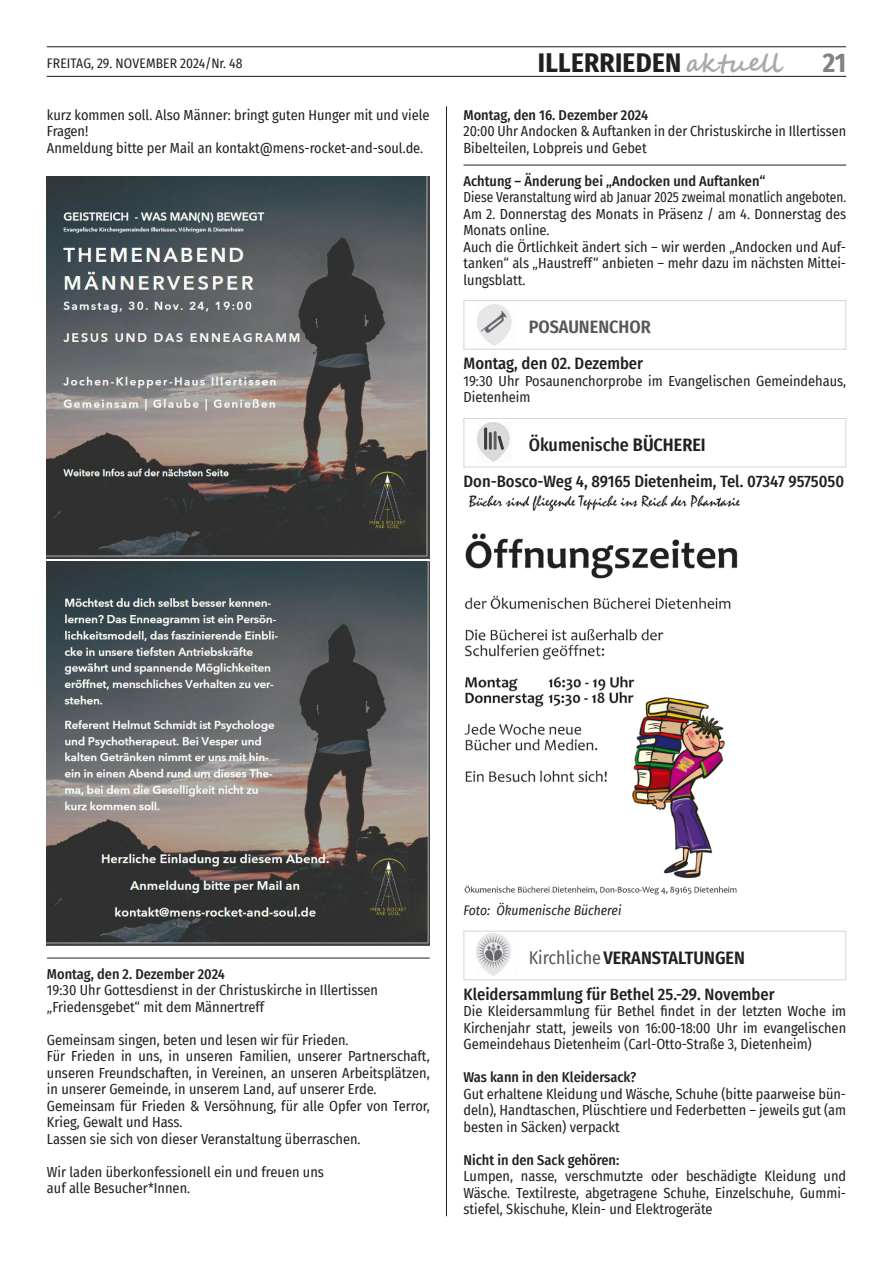
<style>
.page{position:relative;width:893px;height:1263px;background:#fff}
.page>*{position:absolute;margin:0;border:0;box-sizing:border-box;transform-origin:0 0}
.t1{font:700 27px "Fira Sans Condensed";letter-spacing:.01em;color:#231f20}
.t2{font:700 27px "Fira Sans Condensed";color:#808285}
.t3{font:600 18px "Fira Sans Condensed";color:#231f20}
.t4{font:500 18px "Fira Sans Condensed";color:#231f20}
.t5{font:600 18px "Fira Sans Condensed";color:#57585a}
.t6{font:500 16.5px "Fira Sans Condensed";color:#231f20}
.t7{font:14.25px/16.5px "Fira Sans Condensed";color:#231f20}
.t8{font:14.25px/16.5px "Fira Sans Condensed";color:#231f20;scale:.93 1}
.t9{font:500 14.25px "Fira Sans Condensed";color:#231f20}
.t10{font:13.5px "Fira Sans Condensed";letter-spacing:.01em;color:#231f20}
.t11{font:italic 13.5px "Fira Sans Condensed";color:#231f20}
.s1{font-family:"Segoe Script";font-size:25.5px;color:#a8a9ad}
.s2{font-weight:600}
.s3{font-weight:400;color:#57585a}
</style>
<div class="page">
<hr style="left:446px;top:106px;width:1px;height:1110px;background:#231f20">
<hr style="left:47px;top:76px;width:799px;height:1px;background:#101a21">
<hr style="left:47px;top:47px;width:799px;height:1px;background:#101a21">
<hr style="left:463px;top:165px;width:383px;height:1px;background:#231f20">
<img style="left:477px;top:304px;width:35px;height:42px">
<img style="left:477px;top:423px;width:33px;height:39px">
<img style="left:464px;top:494px;width:276px;height:401px">
<img style="left:477px;top:934px;width:34px;height:41px">
<hr style="left:47px;top:958px;width:383px;height:1px;background:#231f20">
<img style="left:47px;top:176px;width:383px;height:383px">
<img style="left:47px;top:562px;width:383px;height:384px">
<p class="t10" style="left:47px;top:53px;width:197px">FREITAG, 29. NOVEMBER 2024/Nr. 48</p>
<h1 class="t1" style="left:538px;top:40px;width:245px">ILLERRIEDEN <span class="s1">aktuell</span></h1>
<h1 class="t2" style="left:823px;top:40px;width:25px">21</h1>
<p class="t9" style="left:463px;top:103px;width:186px">Montag, den 16. Dezember 2024</p>
<p class="t7" style="left:463px;top:123px;width:384px">20:00 Uhr Andocken &amp; Auftanken in der Christuskirche in Illertissen<br>Bibelteilen, Lobpreis und Gebet</p>
<p class="t9" style="left:463px;top:169px;width:303px">Achtung – Änderung bei „Andocken und Auftanken“</p>
<p class="t8" style="left:463px;top:189px;width:413px">Diese Veranstaltung wird ab Januar 2025 zweimal monatlich angeboten.<br>Am 2. Donnerstag des Monats in Präsenz / am 4. Donnerstag des Monats online.<br>Auch die Örtlichkeit ändert sich – wir werden „Andocken und Auf&shy;tanken“ als „Haustreff“ anbieten – mehr dazu im nächsten Mittei&shy;lungsblatt.</p>
<p class="t5" style="left:529px;top:312px;width:124px">POSAUNENCHOR</p>
<p class="t6" style="left:463px;top:350px;width:181px">Montag, den 02. Dezember</p>
<p class="t7" style="left:463px;top:372px;width:384px">19:30 Uhr Posaunenchorprobe im Evangelischen Gemeindehaus,<br>Dietenheim</p>
<p class="t4" style="left:529px;top:430px;width:179px">Ökumenische <span class="s2">BÜCHEREI</span></p>
<p class="t6" style="left:463px;top:468px;width:382px">Don-Bosco-Weg 4, 89165 Dietenheim, Tel. 07347 9575050</p>
<p class="t7" style="left:47px;top:106px;width:384px">kurz kommen soll. Also Männer: bringt guten Hunger mit und viele<br>Fragen!<br>Anmeldung bitte per Mail an kontakt@mens-rocket-and-soul.de.</p>
<p class="t9" style="left:47px;top:962px;width:180px">Montag, den 2. Dezember 2024</p>
<p class="t7" style="left:47px;top:981px;width:332px">19:30 Uhr Gottesdienst in der Christuskirche in Illertissen „Friedensgebet“ mit dem Männertreff</p>
<p class="t7" style="left:47px;top:1031px;width:384px">Gemeinsam singen, beten und lesen wir für Frieden.<br>Für Frieden in uns, in unseren Familien, unserer Partnerschaft, unseren Freundschaften, in Vereinen, an unseren Arbeitsplätzen, in unserer Gemeinde, in unserem Land, auf unserer Erde.<br>Gemeinsam für Frieden &amp; Versöhnung, für alle Opfer von Terror, Krieg, Gewalt und Hass.<br>Lassen sie sich von dieser Veranstaltung überraschen.</p>
<p class="t7" style="left:47px;top:1163px;width:278px">Wir laden überkonfessionell ein und freuen uns auf alle Besucher*Innen.</p>
<p class="t11" style="left:463px;top:900px;width:159px">Foto: Ökumenische Bücherei</p>
<p class="t3" style="left:529px;top:943px;width:218px"><span class="s3">Kirchliche</span>VERANSTALTUNGEN</p>
<p class="t6" style="left:463px;top:981px;width:313px">Kleidersammlung für Bethel 25.-29. November</p>
<p class="t7" style="left:463px;top:1003px;width:384px;text-align:justify">Die Kleidersammlung für Bethel findet in der letzten Woche im Kirchenjahr statt, jeweils von 16:00-18:00 Uhr im evangelischen Gemeindehaus Dietenheim (Carl-Otto-Straße 3, Dietenheim)</p>
<p class="t9" style="left:463px;top:1066px;width:174px">Was kann in den Kleidersack?</p>
<p class="t7" style="left:463px;top:1085px;width:384px;text-align:justify">Gut erhaltene Kleidung und Wäsche, Schuhe (bitte paarweise bün&shy;deln), Handtaschen, Plüschtiere und Federbetten – jeweils gut (am besten in Säcken) verpackt</p>
<p class="t9" style="left:463px;top:1148px;width:157px">Nicht in den Sack gehören:</p>
<p class="t7" style="left:463px;top:1168px;width:384px;text-align:justify">Lumpen, nasse, verschmutzte oder beschädigte Kleidung und Wäsche. Textilreste, abgetragene Schuhe, Einzelschuhe, Gummi&shy;stiefel, Skischuhe, Klein- und Elektrogeräte</p>
</div>
